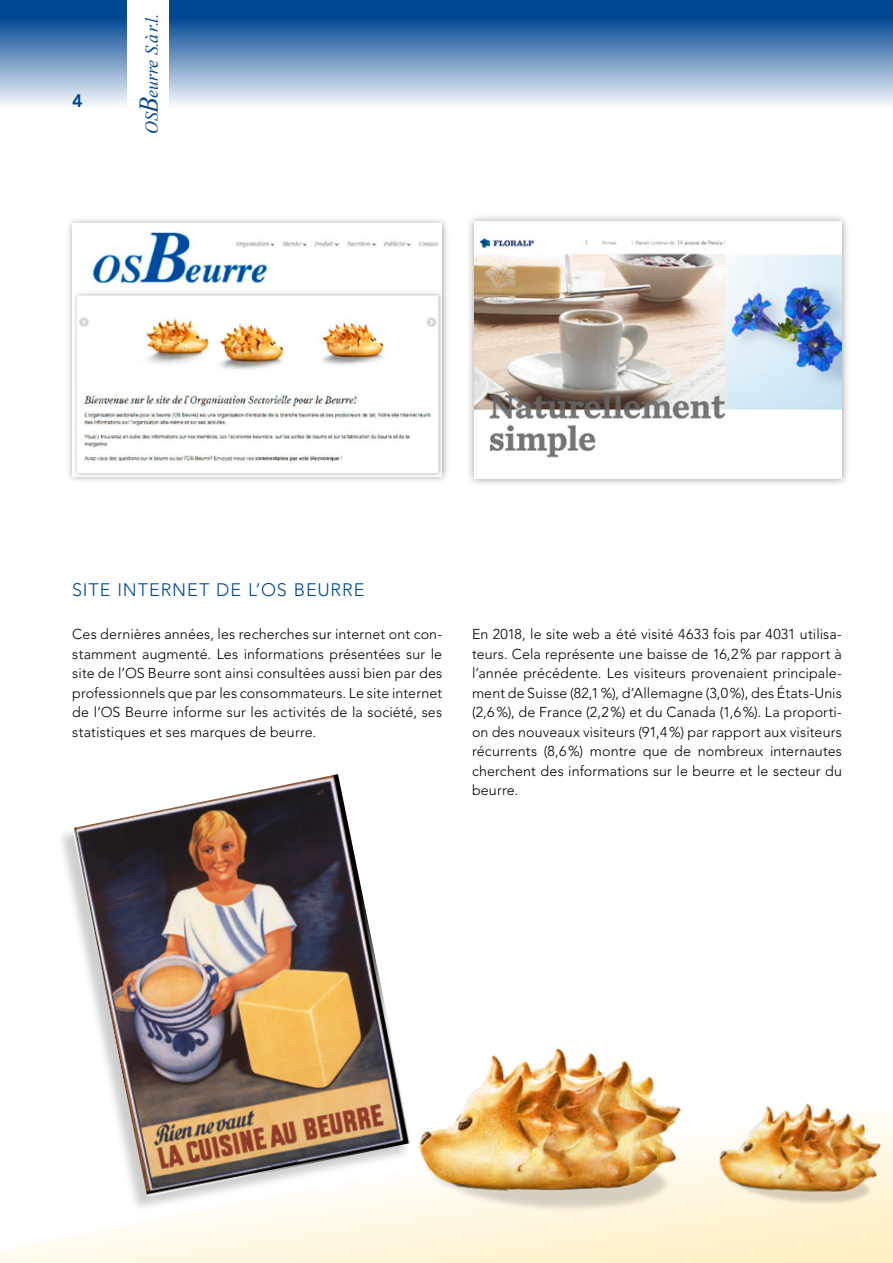
<style>
.page{position:relative;width:893px;height:1263px;background:#fff}
.page>*{position:absolute;margin:0;border:0;box-sizing:border-box;transform-origin:0 0}
.t1{font:300 18px "Avenir LT Std";letter-spacing:.05em;color:#004894}
.t2{font:italic 18px "Times New Roman";color:#004894}
.t3{font:800 18px "Avenir LT Std";color:#004894}
.t4{font:300 14.25px/19.5px "Avenir LT Std";letter-spacing:.01em;color:#000;text-align:justify}
.s1{font-size:27px}
</style>
<div class="page">
<svg style="left:0;top:1213px;width:893px;height:50px"></svg>
<svg style="left:0;top:0;width:892px;height:105px;background:#6590be"></svg>
<hr style="left:892px;top:0;width:1px;height:115px;background:#004894">
<div style="left:128px;top:0;width:41px;height:134px;background:#fff"></div>
<div style="left:65px;top:216px;width:384px;height:268px;background:#000;opacity:.4"></div>
<img style="left:73px;top:224px;width:369px;height:252px">
<div style="left:466px;top:213px;width:384px;height:274px;background:#000;opacity:.4"></div>
<img style="left:474px;top:222px;width:368px;height:257px">
<div style="left:56px;top:775px;width:356px;height:438px;background:#000;opacity:.2"></div>
<img style="left:72px;top:774px;width:340px;height:422px">
<img style="left:407px;top:1040px;width:306px;height:189px">
<img style="left:707px;top:1094px;width:186px;height:128px">
<p class="t3" style="left:72px;top:90px;width:12px">4</p>
<p class="t2" style="left:139px;top:134px;width:121px;rotate:-90deg">OS<span class="s1">B</span>eurre S.à r.l.</p>
<p class="t1" style="left:72px;top:579px;width:294px">SITE INTERNET DE L’OS BEURRE</p>
<p class="t4" style="left:72px;top:624px;width:371px">Ces dernières années, les recherches sur internet ont con&shy;stamment augmenté. Les informations présentées sur le site de l’OS Beurre sont ainsi consultées aussi bien par des professionnels que par les consommateurs. Le site internet de l’OS Beurre informe sur les activités de la société, ses statistiques et ses marques de beurre.</p>
<p class="t4" style="left:472px;top:624px;width:371px">En 2018, le site web a été visité 4633 fois par 4031 utilisa&shy;teurs. Cela représente une baisse de 16,2% par rapport à l’année précédente. Les visiteurs provenaient principale&shy;ment de Suisse (82,1%), d’Allemagne (3,0%), des États-Unis (2,6%), de France (2,2%) et du Canada (1,6%). La proporti&shy;on des nouveaux visiteurs (91,4%) par rapport aux visiteurs récurrents (8,6%) montre que de nombreux internautes cherchent des informations sur le beurre et le secteur du beurre.</p>
</div>
